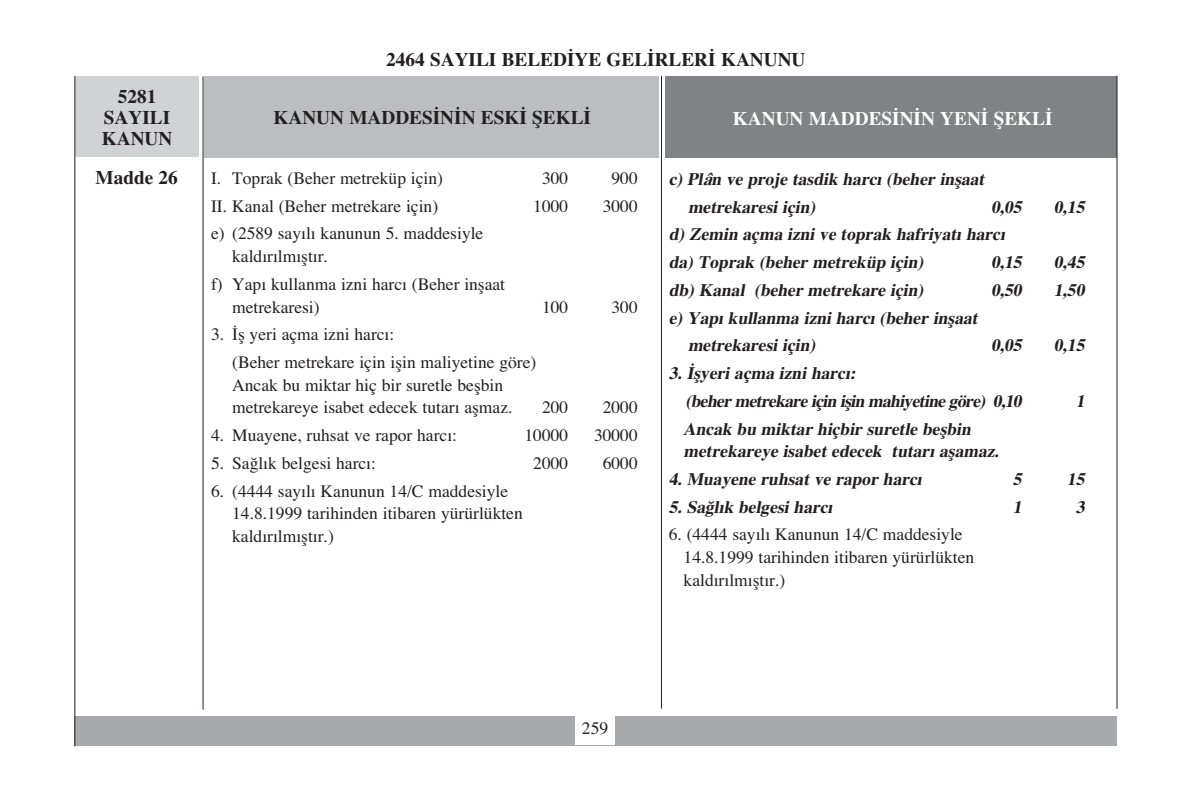
<style>
.page{position:relative;width:1191px;height:794px;background:#fff}
.page>*{position:absolute;margin:0;border:0;box-sizing:border-box;transform-origin:0 0}
.t1{font:700 19.25px/21px "Times Kill";color:#231f20;text-align:center}
.t2{font:700 19.25px "Times Kill";color:#fff}
.t3{font:17.5px/22.8px "Times Kill";color:#231f20}
.t4{font:italic 700 17.5px/27.7px "Times Kill";color:#231f20}
.t5{font:italic 700 17.5px/27.7px "Times Kill";letter-spacing:-.035em;color:#231f20}
</style>
<div class="page">
<div style="left:666px;top:76px;width:451px;height:82px;background:#808285"></div>
<div style="left:204px;top:76px;width:455px;height:81px;background:#bcbdc0"></div>
<div style="left:75px;top:76px;width:123px;height:81px;background:#d1d2d4"></div>
<hr style="left:661px;top:76px;width:1px;height:632px;background:#231f20">
<div style="left:75px;top:716px;width:1042px;height:30px;background:#a8a9ad"></div>
<div style="left:575px;top:710px;width:40px;height:34px;background:#fff"></div>
<hr style="left:74px;top:76px;width:1px;height:670px;background:#231f20">
<hr style="left:1116px;top:76px;width:1px;height:633px;background:#231f20">
<hr style="left:203px;top:76px;width:1px;height:633px;background:#231f20">
<p class="t1" style="left:102px;top:86px;width:72px">5281<br>SAYILI<br>KANUN</p>
<p class="t1" style="left:386px;top:48px;width:421px">2464 SAYILI BELED‹YE GEL‹RLER‹ KANUNU</p>
<p class="t1" style="left:273px;top:107px;width:319px">KANUN MADDES‹N‹N ESK‹ fiEKL‹</p>
<p class="t2" style="left:733px;top:107px;width:321px">KANUN MADDES‹N‹N YEN‹ fiEKL‹</p>
<p class="t1" style="left:96px;top:167px;width:84px">Madde 26</p>
<p class="t4" style="left:688px;top:165px;width:298px;text-indent:-19px">c) Plân ve proje tasdik harc› (beher inflaat metrekaresi için)</p>
<p class="t3" style="left:211px;top:166px;width:233px">I. Toprak (Beher metreküp için)</p>
<p class="t3" style="left:542px;top:166px;width:28px">300</p>
<p class="t3" style="left:611px;top:166px;width:28px">900</p>
<p class="t3" style="left:211px;top:194px;width:229px">II. Kanal (Beher metrekare için)</p>
<p class="t3" style="left:533px;top:194px;width:36px">1000</p>
<p class="t3" style="left:603px;top:194px;width:36px">3000</p>
<p class="t3" style="left:232px;top:222px;width:253px;text-indent:-21px">e) (2589 say›l› kanunun 5. maddesiyle kald›r›lm›flt›r.</p>
<p class="t3" style="left:232px;top:272px;width:274px;text-indent:-21px">f) Yap› kullanma izni harc› (Beher inflaat metrekaresi)</p>
<p class="t4" style="left:991px;top:193px;width:32px">0,05</p>
<p class="t4" style="left:1053px;top:193px;width:32px">0,15</p>
<p class="t4" style="left:668px;top:221px;width:338px">d) Zemin açma izni ve toprak hafriyat› harc› da) Toprak (beher metreküp için)</p>
<p class="t4" style="left:991px;top:248px;width:32px">0,15</p>
<p class="t4" style="left:1053px;top:248px;width:32px">0,45</p>
<p class="t4" style="left:668px;top:276px;width:256px">db) Kanal (beher metrekare için)</p>
<p class="t4" style="left:991px;top:276px;width:32px">0,50</p>
<p class="t4" style="left:1053px;top:276px;width:32px">1,50</p>
<p class="t4" style="left:688px;top:304px;width:291px;text-indent:-19px">e) Yap› kullanma izni harc› (beher inflaat metrekaresi için)</p>
<p class="t3" style="left:542px;top:295px;width:28px">100</p>
<p class="t3" style="left:611px;top:295px;width:28px">300</p>
<p class="t3" style="left:232px;top:320px;width:305px;line-height:27.7px;text-indent:-21px">3. ‹fl yeri açma izni harc›:<br>(Beher metrekare için iflin maliyetine göre)</p>
<p class="t3" style="left:232px;top:373px;width:282px">Ancak bu miktar hiç bir suretle beflbin metrekareye isabet edecek tutar› aflmaz.</p>
<p class="t4" style="left:991px;top:331px;width:32px">0,05</p>
<p class="t4" style="left:1053px;top:331px;width:32px">0,15</p>
<p class="t5" style="left:685px;top:359px;width:338px;text-indent:-17px">3. ‹flyeri açma izni harc›:<br>(beher metrekare için iflin mahiyetine göre) 0,10</p>
<p class="t4" style="left:1075px;top:387px;width:10px">1</p>
<p class="t3" style="left:542px;top:396px;width:28px">200</p>
<p class="t3" style="left:603px;top:396px;width:36px">2000</p>
<p class="t3" style="left:211px;top:424px;width:247px">4. Muayene, ruhsat ve rapor harc›:</p>
<p class="t3" style="left:524px;top:424px;width:45px">10000</p>
<p class="t3" style="left:594px;top:424px;width:45px">30000</p>
<p class="t3" style="left:211px;top:451px;width:166px">5. Sa¤l›k belgesi harc›:</p>
<p class="t3" style="left:533px;top:451px;width:36px">2000</p>
<p class="t3" style="left:603px;top:451px;width:36px">6000</p>
<p class="t3" style="left:232px;top:479px;width:292px;text-indent:-21px">6. (4444 say›l› Kanunun 14/C maddesiyle<br>14.8.1999 tarihinden itibaren yürürlükten kald›r›lm›flt›r.)</p>
<p class="t4" style="left:683px;top:417px;width:317px;line-height:22.8px">Ancak bu miktar hiçbir suretle beflbin metrekareye isabet edecek tutar› aflamaz.</p>
<p class="t4" style="left:668px;top:465px;width:254px">4. Muayene ruhsat ve rapor harc›</p>
<p class="t4" style="left:1013px;top:465px;width:10px">5</p>
<p class="t4" style="left:1067px;top:465px;width:19px">15</p>
<p class="t4" style="left:668px;top:493px;width:165px">5. Sa¤l›k belgesi harc›</p>
<p class="t4" style="left:1013px;top:493px;width:10px">1</p>
<p class="t4" style="left:1075px;top:493px;width:10px">3</p>
<p class="t3" style="left:683px;top:523px;width:292px;text-indent:-15px">6. (4444 say›l› Kanunun 14/C maddesiyle<br>14.8.1999 tarihinden itibaren yürürlükten kald›r›lm›flt›r.)</p>
<p class="t3" style="left:582px;top:716px;width:28px">259</p>
</div>
